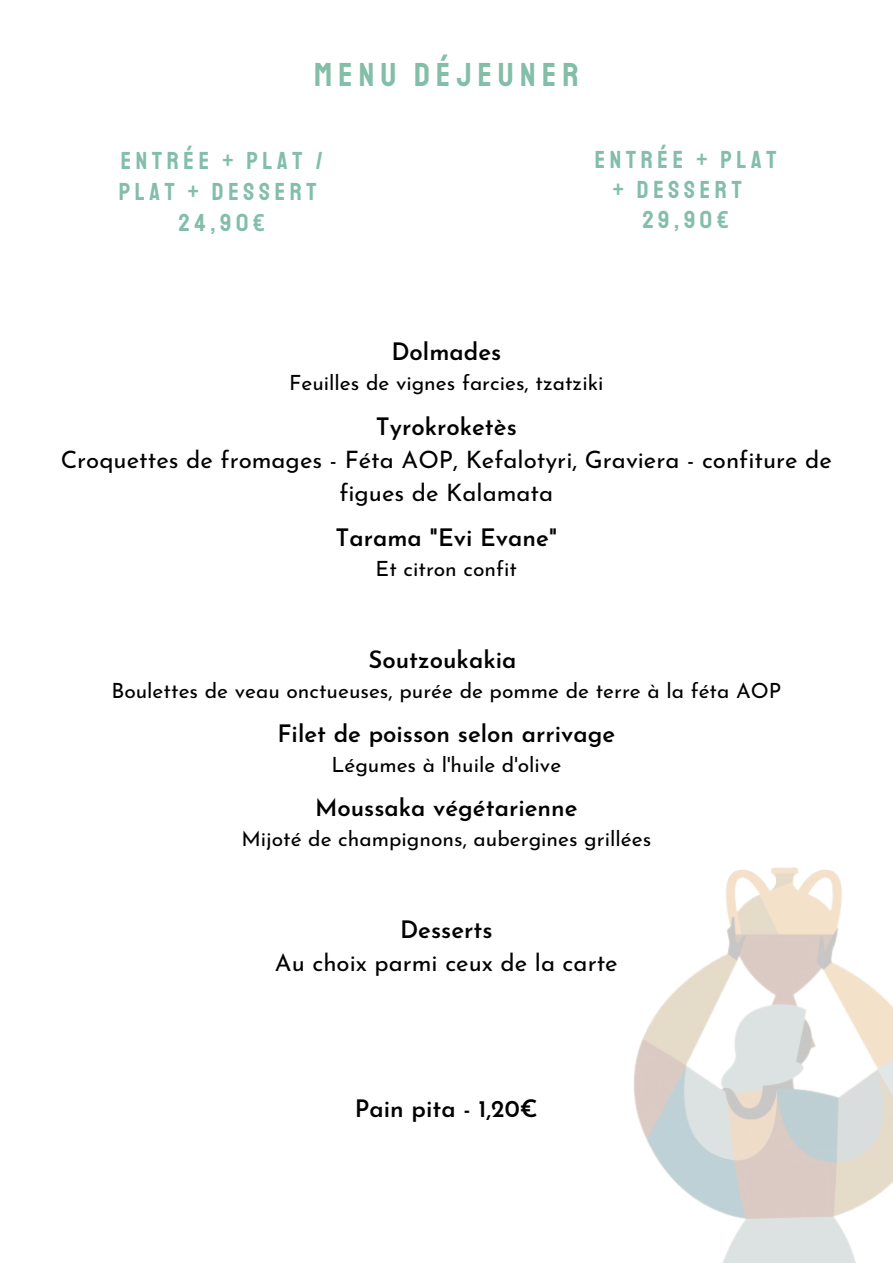
<style>
.page{position:relative;width:893px;height:1264px;background:#fff}
.page>*{position:absolute;margin:0;border:0;box-sizing:border-box;transform-origin:0 0}
.t1{font:33.6px "Staatliches";letter-spacing:.19em;color:#83bea8}
.t2{font:24.9px/30.3px "Staatliches";letter-spacing:.19em;color:#83bea8}
.t3{font:600 24px "Josefin Sans";color:#000}
.t4{font:24px/33px "Josefin Sans";color:#000;text-align:center}
.t5{font:21px "Josefin Sans";color:#000}
</style>
<div class="page">
<img style="left:633px;top:867px;width:259px;height:395px">
<p class="t1" style="left:314px;top:54px;width:266px">MENU DÉJEUNER</p>
<p class="t2" style="left:119px;top:145px;width:206px;line-height:31px">ENTRÉE + PLAT /<br>PLAT + DESSERT</p>
<p class="t2" style="left:179px;top:207px;width:87px">24,90€</p>
<p class="t2" style="left:612px;top:144px;width:165px;text-indent:-18px">ENTRÉE + PLAT + DESSERT</p>
<p class="t2" style="left:642px;top:205px;width:87px">29,90€</p>
<p class="t3" style="left:391px;top:342px;width:111px">Dolmades</p>
<p class="t5" style="left:289px;top:374px;width:316px">Feuilles de vignes farcies, tzatziki</p>
<p class="t3" style="left:376px;top:416px;width:142px">Tyrokroketès</p>
<p class="t4" style="left:61px;top:445px;width:772px">Croquettes de fromages - Féta AOP, Kefalotyri, Graviera - confiture de figues de Kalamata</p>
<p class="t3" style="left:335px;top:527px;width:223px">Tarama "Evi Evane"</p>
<p class="t5" style="left:375px;top:560px;width:143px">Et citron confit</p>
<p class="t3" style="left:368px;top:650px;width:149px">Soutzoukakia</p>
<p class="t5" style="left:111px;top:682px;width:671px">Boulettes de veau onctueuses, purée de pomme de terre à la féta AOP</p>
<p class="t3" style="left:277px;top:724px;width:339px">Filet de poisson selon arrivage</p>
<p class="t5" style="left:331px;top:756px;width:231px">Légumes à l'huile d'olive</p>
<p class="t3" style="left:315px;top:798px;width:264px">Moussaka végétarienne</p>
<p class="t5" style="left:241px;top:830px;width:411px">Mijoté de champignons, aubergines grillées</p>
<p class="t3" style="left:400px;top:920px;width:94px">Desserts</p>
<p class="t4" style="left:275px;top:948px;width:344px">Au choix parmi ceux de la carte</p>
<p class="t3" style="left:355px;top:1098px;width:184px">Pain pita - 1,20€</p>
</div>
